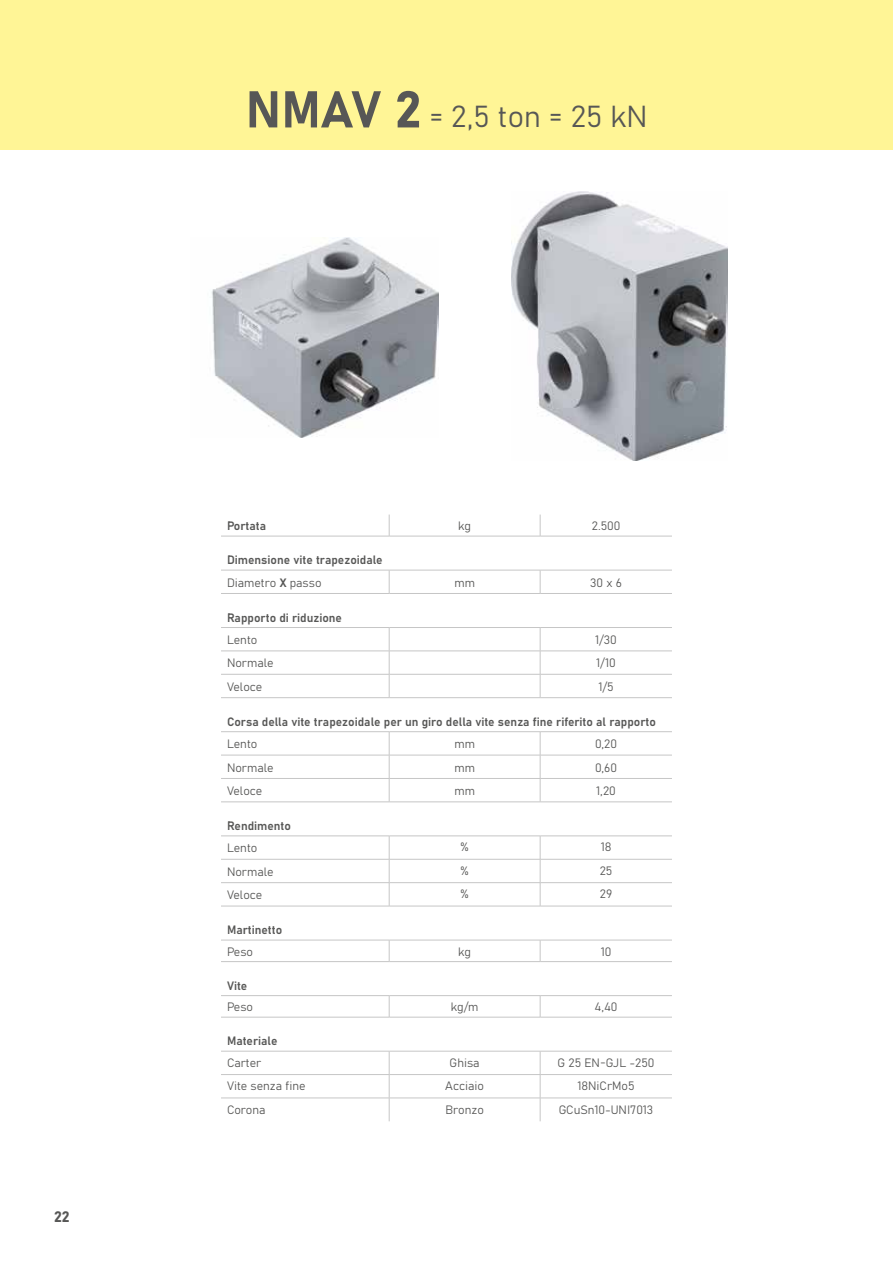
<style>
.page{position:relative;width:893px;height:1263px;background:#fff}
.page>*{position:absolute;margin:0;border:0;box-sizing:border-box;transform-origin:0 0}
.t1{font:30px "Bahnschrift";color:#575756}
.t2{font:15px "Bahnschrift";color:#575756}
.t3{font:12px/22.5px "Bahnschrift";color:#575756}
.s1{font-size:51px}
</style>
<div class="page">
<div style="left:0;top:0;width:893px;height:150px;background:#fff596"></div>
<img style="left:211px;top:238px;width:227px;height:200px">
<img style="left:511px;top:191px;width:216px;height:269px">
<svg style="left:389px;top:514px;width:1px;height:22px"></svg>
<svg style="left:540px;top:514px;width:1px;height:22px"></svg>
<hr style="left:221px;top:536px;width:168px;height:1px;background:#c6c6c6">
<hr style="left:389px;top:536px;width:151px;height:1px;background:#c6c6c6">
<hr style="left:540px;top:536px;width:132px;height:1px;background:#c6c6c6">
<hr style="left:221px;top:570px;width:168px;height:1px;background:#c6c6c6">
<hr style="left:389px;top:570px;width:151px;height:1px;background:#c6c6c6">
<svg style="left:389px;top:570px;width:1px;height:23px"></svg>
<hr style="left:540px;top:570px;width:132px;height:1px;background:#c6c6c6">
<svg style="left:540px;top:570px;width:1px;height:23px"></svg>
<hr style="left:221px;top:593px;width:168px;height:1px;background:#c6c6c6">
<hr style="left:389px;top:593px;width:151px;height:1px;background:#c6c6c6">
<hr style="left:540px;top:593px;width:132px;height:1px;background:#c6c6c6">
<hr style="left:221px;top:627px;width:168px;height:1px;background:#c6c6c6">
<hr style="left:389px;top:627px;width:151px;height:1px;background:#c6c6c6">
<hr style="left:540px;top:627px;width:132px;height:1px;background:#c6c6c6">
<hr style="left:221px;top:651px;width:168px;height:1px;background:#c6c6c6">
<hr style="left:389px;top:651px;width:151px;height:1px;background:#c6c6c6">
<hr style="left:540px;top:651px;width:132px;height:1px;background:#c6c6c6">
<hr style="left:221px;top:674px;width:168px;height:1px;background:#c6c6c6">
<hr style="left:389px;top:674px;width:151px;height:1px;background:#c6c6c6">
<svg style="left:389px;top:628px;width:1px;height:69px"></svg>
<hr style="left:540px;top:674px;width:132px;height:1px;background:#c6c6c6">
<svg style="left:540px;top:628px;width:1px;height:69px"></svg>
<hr style="left:221px;top:697px;width:168px;height:1px;background:#c6c6c6">
<hr style="left:389px;top:697px;width:151px;height:1px;background:#c6c6c6">
<hr style="left:540px;top:697px;width:132px;height:1px;background:#c6c6c6">
<hr style="left:221px;top:731px;width:168px;height:1px;background:#c6c6c6">
<hr style="left:389px;top:731px;width:151px;height:1px;background:#c6c6c6">
<hr style="left:540px;top:731px;width:132px;height:1px;background:#c6c6c6">
<hr style="left:221px;top:755px;width:168px;height:1px;background:#c6c6c6">
<hr style="left:389px;top:755px;width:151px;height:1px;background:#c6c6c6">
<hr style="left:540px;top:755px;width:132px;height:1px;background:#c6c6c6">
<hr style="left:221px;top:778px;width:168px;height:1px;background:#c6c6c6">
<hr style="left:389px;top:778px;width:151px;height:1px;background:#c6c6c6">
<svg style="left:389px;top:732px;width:1px;height:70px"></svg>
<hr style="left:540px;top:778px;width:132px;height:1px;background:#c6c6c6">
<svg style="left:540px;top:732px;width:1px;height:70px"></svg>
<hr style="left:221px;top:802px;width:168px;height:1px;background:#c6c6c6">
<hr style="left:389px;top:802px;width:151px;height:1px;background:#c6c6c6">
<hr style="left:540px;top:802px;width:132px;height:1px;background:#c6c6c6">
<hr style="left:221px;top:836px;width:168px;height:1px;background:#c6c6c6">
<hr style="left:389px;top:836px;width:151px;height:1px;background:#c6c6c6">
<hr style="left:540px;top:836px;width:132px;height:1px;background:#c6c6c6">
<hr style="left:221px;top:859px;width:168px;height:1px;background:#c6c6c6">
<hr style="left:389px;top:859px;width:151px;height:1px;background:#c6c6c6">
<hr style="left:540px;top:859px;width:132px;height:1px;background:#c6c6c6">
<hr style="left:221px;top:882px;width:168px;height:1px;background:#c6c6c6">
<hr style="left:389px;top:882px;width:151px;height:1px;background:#c6c6c6">
<svg style="left:389px;top:836px;width:1px;height:70px"></svg>
<hr style="left:540px;top:882px;width:132px;height:1px;background:#c6c6c6">
<svg style="left:540px;top:836px;width:1px;height:70px"></svg>
<hr style="left:221px;top:906px;width:168px;height:1px;background:#c6c6c6">
<hr style="left:389px;top:906px;width:151px;height:1px;background:#c6c6c6">
<hr style="left:540px;top:906px;width:132px;height:1px;background:#c6c6c6">
<hr style="left:221px;top:940px;width:168px;height:1px;background:#c6c6c6">
<hr style="left:389px;top:940px;width:151px;height:1px;background:#c6c6c6">
<svg style="left:389px;top:940px;width:1px;height:21px"></svg>
<hr style="left:540px;top:940px;width:132px;height:1px;background:#c6c6c6">
<svg style="left:540px;top:940px;width:1px;height:21px"></svg>
<hr style="left:221px;top:961px;width:168px;height:1px;background:#c6c6c6">
<hr style="left:389px;top:961px;width:151px;height:1px;background:#c6c6c6">
<hr style="left:540px;top:961px;width:132px;height:1px;background:#c6c6c6">
<hr style="left:221px;top:995px;width:168px;height:1px;background:#c6c6c6">
<hr style="left:389px;top:995px;width:151px;height:1px;background:#c6c6c6">
<svg style="left:389px;top:996px;width:1px;height:21px"></svg>
<hr style="left:540px;top:995px;width:132px;height:1px;background:#c6c6c6">
<svg style="left:540px;top:996px;width:1px;height:21px"></svg>
<hr style="left:221px;top:1017px;width:168px;height:1px;background:#c6c6c6">
<hr style="left:389px;top:1017px;width:151px;height:1px;background:#c6c6c6">
<hr style="left:540px;top:1017px;width:132px;height:1px;background:#c6c6c6">
<hr style="left:221px;top:1051px;width:168px;height:1px;background:#c6c6c6">
<hr style="left:389px;top:1051px;width:151px;height:1px;background:#c6c6c6">
<hr style="left:540px;top:1051px;width:132px;height:1px;background:#c6c6c6">
<hr style="left:221px;top:1074px;width:168px;height:1px;background:#c6c6c6">
<hr style="left:389px;top:1074px;width:151px;height:1px;background:#c6c6c6">
<hr style="left:540px;top:1074px;width:132px;height:1px;background:#c6c6c6">
<hr style="left:221px;top:1098px;width:168px;height:1px;background:#c6c6c6">
<hr style="left:389px;top:1098px;width:151px;height:1px;background:#c6c6c6">
<svg style="left:389px;top:1051px;width:1px;height:70px"></svg>
<hr style="left:540px;top:1098px;width:132px;height:1px;background:#c6c6c6">
<svg style="left:540px;top:1051px;width:1px;height:70px"></svg>
<p class="t2" style="left:54px;top:1207px;width:17px">22</p>
<h1 class="t1" style="left:246px;top:98px;width:403px"><span class="s1">NMAV 2</span> = 2,5 ton = 25 kN</h1>
<p class="t3" style="left:227px;top:514px;width:41px">Portata</p>
<p class="t3" style="left:458px;top:514px;width:14px">kg</p>
<p class="t3" style="left:592px;top:514px;width:30px">2.500</p>
<p class="t3" style="left:227px;top:549px;width:157px">Dimensione vite trapezoidale<br>Diametro X passo</p>
<p class="t3" style="left:454px;top:571px;width:22px">mm</p>
<p class="t3" style="left:590px;top:571px;width:33px">30 x 6</p>
<p class="t3" style="left:227px;top:606px;width:117px">Rapporto di riduzione<br>Lento</p>
<p class="t3" style="left:595px;top:628px;width:23px">1/30</p>
<p class="t3" style="left:227px;top:652px;width:48px">Normale</p>
<p class="t3" style="left:596px;top:652px;width:21px">1/10</p>
<p class="t3" style="left:227px;top:675px;width:37px">Veloce</p>
<p class="t3" style="left:598px;top:675px;width:17px">1/5</p>
<p class="t3" style="left:227px;top:710px;width:430px">Corsa della vite trapezoidale per un giro della vite senza fine riferito al rapporto<br>Lento</p>
<p class="t3" style="left:454px;top:733px;width:22px">mm</p>
<p class="t3" style="left:595px;top:733px;width:23px">0,20</p>
<p class="t3" style="left:227px;top:756px;width:48px">Normale</p>
<p class="t3" style="left:454px;top:756px;width:22px">mm</p>
<p class="t3" style="left:595px;top:756px;width:23px">0,60</p>
<p class="t3" style="left:227px;top:779px;width:37px">Veloce</p>
<p class="t3" style="left:454px;top:779px;width:22px">mm</p>
<p class="t3" style="left:596px;top:779px;width:21px">1,20</p>
<p class="t3" style="left:227px;top:814px;width:66px">Rendimento<br>Lento</p>
<p class="t3" style="left:461px;top:836px;width:10px">%</p>
<p class="t3" style="left:601px;top:836px;width:12px">18</p>
<p class="t3" style="left:227px;top:860px;width:48px">Normale</p>
<p class="t3" style="left:461px;top:859px;width:10px">%</p>
<p class="t3" style="left:600px;top:859px;width:14px">25</p>
<p class="t3" style="left:227px;top:883px;width:37px">Veloce</p>
<p class="t3" style="left:461px;top:883px;width:10px">%</p>
<p class="t3" style="left:600px;top:883px;width:14px">29</p>
<p class="t3" style="left:227px;top:919px;width:57px;line-height:21.6px">Martinetto<br>Peso</p>
<p class="t3" style="left:458px;top:940px;width:14px">kg</p>
<p class="t3" style="left:601px;top:940px;width:12px">10</p>
<p class="t3" style="left:227px;top:974px;width:28px;line-height:21.6px">Vite<br>Peso</p>
<p class="t3" style="left:227px;top:1030px;width:52px;line-height:21.6px">Materiale<br>Carter</p>
<p class="t3" style="left:451px;top:996px;width:29px">kg/m</p>
<p class="t3" style="left:595px;top:996px;width:24px">4,40</p>
<p class="t3" style="left:450px;top:1051px;width:32px">Ghisa</p>
<p class="t3" style="left:557px;top:1051px;width:99px">G 25 EN-GJL -250</p>
<p class="t3" style="left:227px;top:1074px;width:80px">Vite senza fine</p>
<p class="t3" style="left:445px;top:1074px;width:40px">Acciaio</p>
<p class="t3" style="left:577px;top:1074px;width:59px">18NiCrMo5</p>
<p class="t3" style="left:227px;top:1098px;width:40px">Corona</p>
<p class="t3" style="left:445px;top:1098px;width:40px">Bronzo</p>
<p class="t3" style="left:559px;top:1098px;width:96px">GCuSn10-UNI7013</p>
</div>
